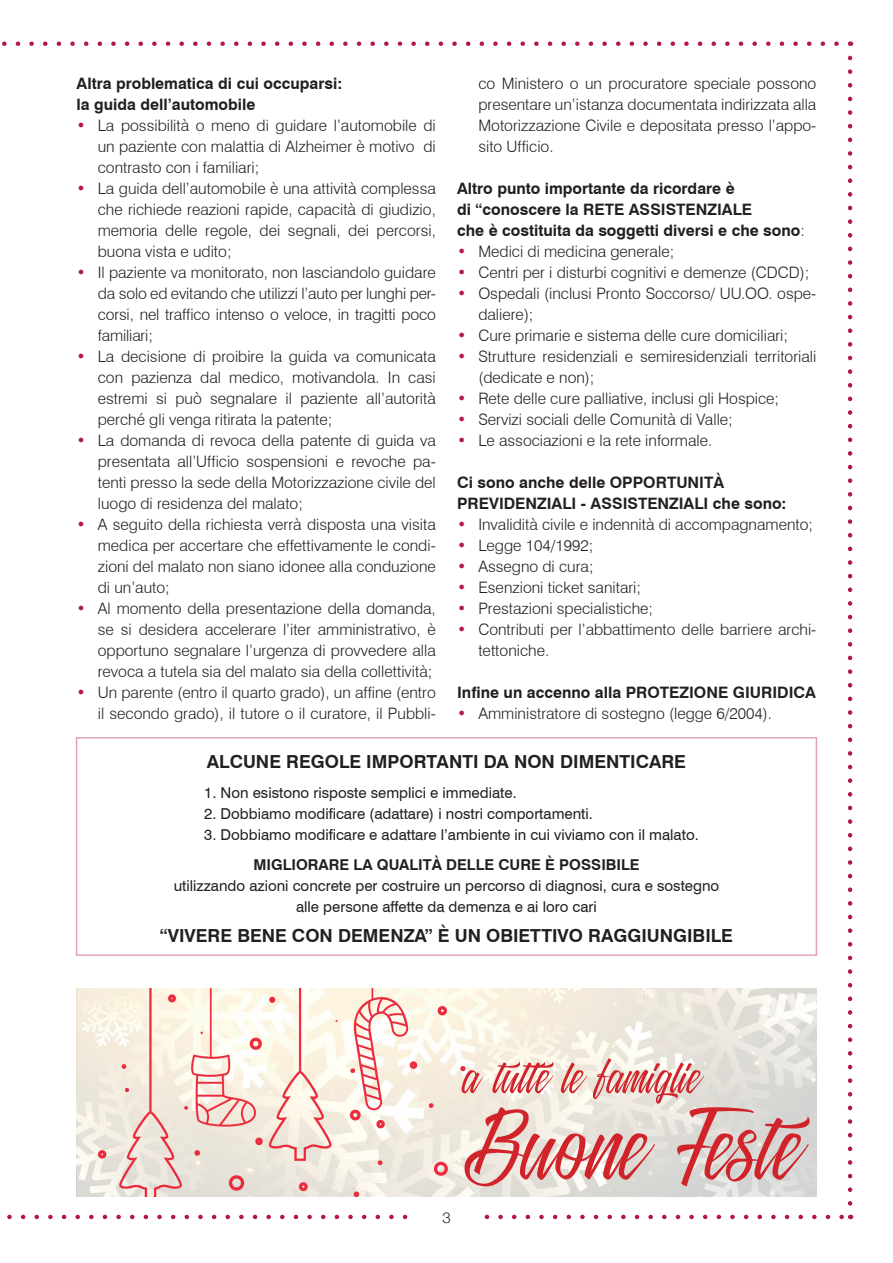
<style>
.page{position:relative;width:893px;height:1263px;background:#fff}
.page>*{position:absolute;margin:0;border:0;box-sizing:border-box;transform-origin:0 0}
.appuntamenti{font:150px "Black Sneakers";color:#d1232a}
.appuntamenti-2{font:75px "Black Sneakers";color:#d1232a}
.t1{font:700 18px "Swiss 721 BT";color:#231f20}
.sporgente{font:300 15.75px/21px "Swiss 721 BT";color:#231f20;text-align:justify}
.testo_swiss_10_14{font:700 15.75px "Swiss 721 BT";color:#231f20}
.t2{font:15px "Swiss 721 BT";color:#231f20}
.t3{font:700 15px "Swiss 721 BT";color:#231f20}
.testo{font:300 15px "Helvetica Neue";color:#231f20}
.s1{font-weight:400;color:#b4164f}
.s2{font-weight:300}
</style>
<div class="page">
<svg style="left:7px;top:1215px;width:836px;height:4px"></svg>
<svg style="left:848px;top:41px;width:4px;height:1162px"></svg>
<svg style="left:2px;top:41px;width:835px;height:5px"></svg>
<div style="left:412px;top:1199px;width:70px;height:33px;background:#fff"></div>
<img style="left:76px;top:989px;width:740px;height:207px">
<p class="testo_swiss_10_14" style="left:77px;top:73px;width:267px">Altra problematica di cui occuparsi:</p>
<p class="testo_swiss_10_14" style="left:77px;top:94px;width:180px">la guida dell’automobile</p>
<p class="sporgente" style="left:98px;top:114px;width:340px;text-indent:-21px"><span class="s1">•</span> La possibilità o meno di guidare l’automobile di un paziente con malattia di Alzheimer è motivo di contrasto con i familiari;</p>
<p class="sporgente" style="left:98px;top:177px;width:340px;text-indent:-21px"><span class="s1">•</span> La guida dell’automobile è una attività complessa che richiede reazioni rapide, capacità di giudizio, memoria delle regole, dei segnali, dei percorsi, buona vista e udito;</p>
<p class="sporgente" style="left:98px;top:261px;width:340px;text-indent:-21px"><span class="s1">•</span> Il paziente va monitorato, non lasciandolo guidare da solo ed evitando che utilizzi l’auto per lunghi per&shy;corsi, nel traffico intenso o veloce, in tragitti poco familiari;</p>
<p class="sporgente" style="left:98px;top:345px;width:340px;text-indent:-21px"><span class="s1">•</span> La decisione di proibire la guida va comunicata con pazienza dal medico, motivandola. In casi estremi si può segnalare il paziente all’autorità perché gli venga ritirata la patente;</p>
<p class="sporgente" style="left:98px;top:429px;width:340px;text-indent:-21px"><span class="s1">•</span> La domanda di revoca della patente di guida va presentata all’Ufficio sospensioni e revoche pa&shy;tenti presso la sede della Motorizzazione civile del luogo di residenza del malato;</p>
<p class="sporgente" style="left:98px;top:513px;width:340px;text-indent:-21px"><span class="s1">•</span> A seguito della richiesta verrà disposta una visita medica per accertare che effettivamente le condi&shy;zioni del malato non siano idonee alla conduzione di un’auto;</p>
<p class="sporgente" style="left:98px;top:597px;width:340px;text-indent:-21px"><span class="s1">•</span> Al momento della presentazione della domanda, se si desidera accelerare l’iter amministrativo, è opportuno segnalare l’urgenza di provvedere alla revoca a tutela sia del malato sia della collettività;</p>
<p class="sporgente" style="left:77px;top:681px;width:361px;text-align:right"><span class="s1">•</span> Un parente (entro il quarto grado), un affine (entro il secondo grado), il tutore o il curatore, il Pubbli-</p>
<p class="sporgente" style="left:478px;top:72px;width:340px">co Ministero o un procuratore speciale possono presentare un’istanza documentata indirizzata alla Motorizzazione Civile e depositata presso l’appo&shy;sito Ufficio.</p>
<p class="testo_swiss_10_14" style="left:457px;top:178px;width:279px">Altro punto importante da ricordare è</p>
<p class="testo_swiss_10_14" style="left:457px;top:199px;width:296px">di “conoscere la RETE ASSISTENZIALE</p>
<p class="testo_swiss_10_14" style="left:457px;top:220px;width:349px">che è costituita da soggetti diversi e che sono<span class="s2">:</span></p>
<p class="sporgente" style="left:457px;top:240px;width:219px"><span class="s1">•</span> Medici di medicina generale;</p>
<p class="sporgente" style="left:457px;top:261px;width:354px"><span class="s1">•</span> Centri per i disturbi cognitivi e demenze (CDCD);</p>
<p class="sporgente" style="left:478px;top:282px;width:340px;text-indent:-21px"><span class="s1">•</span> Ospedali (inclusi Pronto Soccorso/ UU.OO. ospe&shy;daliere);</p>
<p class="sporgente" style="left:457px;top:324px;width:332px"><span class="s1">•</span> Cure primarie e sistema delle cure domiciliari;</p>
<p class="sporgente" style="left:478px;top:345px;width:340px;text-indent:-21px"><span class="s1">•</span> Strutture residenziali e semiresidenziali territoriali (dedicate e non);</p>
<p class="sporgente" style="left:457px;top:387px;width:324px"><span class="s1">•</span> Rete delle cure palliative, inclusi gli Hospice;</p>
<p class="sporgente" style="left:457px;top:408px;width:277px"><span class="s1">•</span> Servizi sociali delle Comunità di Valle;</p>
<p class="sporgente" style="left:457px;top:429px;width:257px"><span class="s1">•</span> Le associazioni e la rete informale.</p>
<p class="testo_swiss_10_14" style="left:457px;top:472px;width:269px">Ci sono anche delle OPPORTUNITÀ</p>
<p class="testo_swiss_10_14" style="left:457px;top:493px;width:331px">PREVIDENZIALI - ASSISTENZIALI che sono:</p>
<p class="sporgente" style="left:457px;top:513px;width:358px"><span class="s1">•</span> Invalidità civile e indennità di accompagnamento;</p>
<p class="sporgente" style="left:457px;top:534px;width:138px"><span class="s1">•</span> Legge 104/1992;</p>
<p class="sporgente" style="left:457px;top:555px;width:138px"><span class="s1">•</span> Assegno di cura;</p>
<p class="sporgente" style="left:457px;top:576px;width:185px"><span class="s1">•</span> Esenzioni ticket sanitari;</p>
<p class="sporgente" style="left:457px;top:597px;width:197px"><span class="s1">•</span> Prestazioni specialistiche;</p>
<p class="sporgente" style="left:478px;top:618px;width:340px;text-indent:-21px"><span class="s1">•</span> Contributi per l’abbattimento delle barriere archi&shy;tettoniche.</p>
<p class="testo_swiss_10_14" style="left:457px;top:682px;width:360px">Infine un accenno alla PROTEZIONE GIURIDICA</p>
<p class="sporgente" style="left:457px;top:702px;width:316px"><span class="s1">•</span> Amministratore di sostegno (legge 6/2004).</p>
<p class="t1" style="left:207px;top:751px;width:481px">ALCUNE REGOLE IMPORTANTI DA NON DIMENTICARE</p>
<p class="t2" style="left:204px;top:784px;width:314px">1. Non esistono risposte semplici e immediate.</p>
<p class="t2" style="left:204px;top:805px;width:390px">2. Dobbiamo modificare (adattare) i nostri comportamenti.</p>
<p class="t2" style="left:204px;top:826px;width:496px">3. Dobbiamo modificare e adattare l’ambiente in cui viviamo con il malato.</p>
<p class="t3" style="left:253px;top:856px;width:388px">MIGLIORARE LA QUALITÀ DELLE CURE È POSSIBILE</p>
<p class="t2" style="left:174px;top:877px;width:547px">utilizzando azioni concrete per costruire un percorso di diagnosi, cura e sostegno</p>
<p class="t2" style="left:296px;top:898px;width:302px">alle persone affette da demenza e ai loro cari</p>
<p class="t1" style="left:160px;top:925px;width:575px">“VIVERE BENE CON DEMENZA” È UN OBIETTIVO RAGGIUNGIBILE</p>
<p class="testo" style="left:442px;top:1205px;width:10px">3</p>
<p class="appuntamenti-2" style="left:464px;top:1037px;width:238px">a tutte le famiglie</p>
<p class="appuntamenti" style="left:464px;top:1067px;width:339px">Buone Feste</p>
</div>
